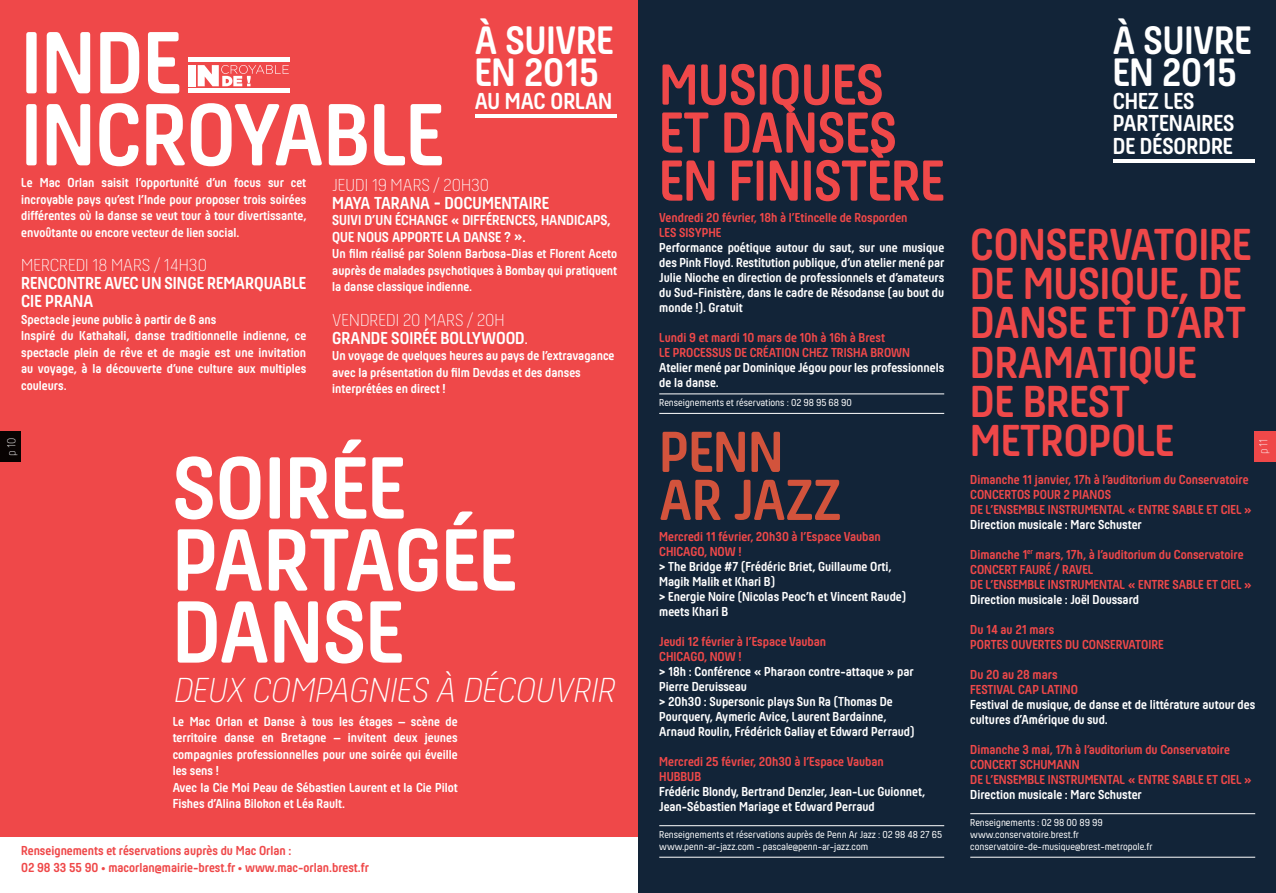
<style>
.page{position:relative;width:1276px;height:893px;background:#fff}
.page>*{position:absolute;margin:0;border:0;box-sizing:border-box;transform-origin:0 0}
.t1{font:700 91.5px/72px "Hansom FY";color:#fff}
.t2{font:700 60px/48px "Hansom FY";color:#ef4849}
.t3{font:700 60px/48px "Hansom FY";color:#d2533c}
.t4{font:700 46.5px/39px "Hansom FY";color:#ef4849}
.t5{font:700 41.25px/32.4px "Hansom FY";color:#fff}
.t6{font:italic 300 36px "Hansom FY";color:#fff}
.t7{font:700 24px/22.5px "Hansom FY";color:#fff}
.t8{font:700 18px/18px "Hansom FY";color:#fff}
.t9{font:300 18px "Hansom FY";color:#fff}
.t10{font:700 15px/16.5px "Hansom FY";color:#fff}
.t11{font:700 13.5px/16.5px "Hansom FY";color:#fff}
.t12{font:700 13.5px/15px "Hansom FY";color:#ef4849}
.t13{font:300 12px "Hansom FY";color:#fff}
.t14{font:10.5px/12px "Hansom FY";color:#fff}
.s1{font-weight:300}
.s2{font-size:13.5px}
</style>
<div class="page">
<div style="left:638px;top:0;width:638px;height:893px;background:#122438"></div>
<div style="left:0;top:0;width:638px;height:893px;background:#ef4849"></div>
<hr style="left:475px;top:115px;width:142px;height:3px;background:#fff">
<hr style="left:1113px;top:159px;width:141px;height:4px;background:#fff">
<div style="left:188px;top:65px;width:7px;height:21px;background:#fff"></div>
<svg style="left:198px;top:65px;width:91px;height:21px"></svg>
<div style="left:188px;top:57px;width:101px;height:5px;background:#fff"></div>
<hr style="left:188px;top:89px;width:101px;height:4px;background:#fff">
<hr style="left:659px;top:394px;width:285px;height:1px;background:#fff">
<hr style="left:659px;top:413px;width:285px;height:1px;background:#fff">
<hr style="left:659px;top:825px;width:285px;height:1px;background:#fff">
<hr style="left:659px;top:857px;width:285px;height:1px;background:#fff">
<hr style="left:970px;top:813px;width:285px;height:1px;background:#fff">
<hr style="left:970px;top:857px;width:285px;height:1px;background:#fff">
<div style="left:0;top:838px;width:638px;height:55px;background:#fff"></div>
<div style="left:1254px;top:431px;width:22px;height:31px;background:#ef4849"></div>
<div style="left:0;top:431px;width:21px;height:31px;background:#080302"></div>
<h3 class="t5" style="left:475px;top:24px;width:140px">À SUIVRE<br>EN 2015</h3>
<h3 class="t7" style="left:475px;top:89px;width:139px">AU MAC ORLAN</h3>
<h3 class="t5" style="left:1112px;top:24px;width:140px">À SUIVRE<br>EN 2015</h3>
<h3 class="t7" style="left:1112px;top:89px;width:123px">CHEZ LES<br>PARTENAIRES<br>DE DÉSORDRE</h3>
<h1 class="t1" style="left:21px;top:27px;width:423px">INDE<br>INCROYABLE</h1>
<h2 class="t2" style="left:659px;top:61px;width:286px">MUSIQUES<br>ET DANSES<br>EN FINISTÈRE</h2>
<p class="t12" style="left:659px;top:210px;width:250px">Vendredi 20 février, 18h à l’Etincelle de Rosporden<br>LES SISYPHE</p>
<p class="t11" style="left:659px;top:240px;width:287px;line-height:15px;text-align:justify">Performance poétique autour du saut, sur une musique des Pink Floyd. Restitution publique, d’un atelier mené par Julie Nioche en direction de professionnels et d’amateurs du Sud-Finistère, dans le cadre de Résodanse (au bout du monde !). Gratuit</p>
<p class="t12" style="left:659px;top:330px;width:252px">Lundi 9 et mardi 10 mars de 10h à 16h à Brest<br>LE PROCESSUS DE CRÉATION CHEZ TRISHA BROWN</p>
<p class="t11" style="left:659px;top:360px;width:286px;line-height:15px">Atelier mené par Dominique Jégou pour les professionnels de la danse.</p>
<p class="t14" style="left:659px;top:397px;width:194px">Renseignements et réservations : 02 98 95 68 90</p>
<h2 class="t3" style="left:659px;top:428px;width:184px">PENN<br>AR JAZZ</h2>
<p class="t12" style="left:659px;top:529px;width:223px">Mercredi 11 février, 20h30 à l’Espace Vauban<br>CHICAGO, NOW !</p>
<p class="t11" style="left:659px;top:559px;width:248px;line-height:15px">&gt; The Bridge #7 (Frédéric Briet, Guillaume Orti, Magik Malik et Khari B)<br>&gt; Energie Noire (Nicolas Peoc’h et Vincent Raude) meets Khari B</p>
<p class="t12" style="left:659px;top:634px;width:168px">Jeudi 12 février à l’Espace Vauban<br>CHICAGO, NOW !</p>
<p class="t11" style="left:659px;top:664px;width:257px;line-height:15px">&gt; 18h : Conférence « Pharaon contre-attaque » par Pierre Deruisseau<br>&gt; 20h30 : Supersonic plays Sun Ra (Thomas De Pourquery, Aymeric Avice, Laurent Bardainne, Arnaud Roulin, Frédérick Galiay et Edward Perraud)</p>
<p class="t12" style="left:659px;top:754px;width:226px">Mercredi 25 février, 20h30 à l’Espace Vauban<br>HUBBUB</p>
<p class="t11" style="left:659px;top:784px;width:267px;line-height:15px">Frédéric Blondy, Bertrand Denzler, Jean-Luc Guionnet,<br>Jean-Sébastien Mariage et Edward Perraud</p>
<p class="t14" style="left:659px;top:828px;width:284px">Renseignements et réservations auprès de Penn Ar Jazz : 02 98 48 27 65 www.penn-ar-jazz.com - pascale@penn-ar-jazz.com</p>
<h3 class="t9" style="left:332px;top:174px;width:158px">JEUDI 19 MARS / 20H30</h3>
<h3 class="t8" style="left:332px;top:194px;width:218px">MAYA TARANA - DOCUMENTAIRE</h3>
<p class="t10" style="left:332px;top:212px;width:279px">SUIVI D’UN ÉCHANGE « DIFFÉRENCES, HANDICAPS,<br>QUE NOUS APPORTE LA DANSE ? ».</p>
<p class="t11" style="left:332px;top:245px;width:286px;text-align:justify">Un film réalisé par Solenn Barbosa-Dias et Florent Aceto auprès de malades psychotiques à Bombay qui pratiquent la danse classique indienne.</p>
<h3 class="t8" style="left:332px;top:311px;width:197px"><span class="s1">VENDREDI 20 MARS / 20H<br></span>GRANDE SOIRÉE BOLLYWOOD<span class="s2">.</span></h3>
<p class="t11" style="left:332px;top:347px;width:284px">Un voyage de quelques heures au pays de l’extravagance avec la présentation du film Devdas et des danses interprétées en direct !</p>
<p class="t11" style="left:21px;top:174px;width:286px;text-align:justify">Le Mac Orlan saisit l’opportunité d’un focus sur cet incroyable pays qu’est l’Inde pour proposer trois soirées différentes où la danse se veut tour à tour divertissante, envoûtante ou encore vecteur de lien social.</p>
<h3 class="t9" style="left:21px;top:255px;width:187px">MERCREDI 18 MARS / 14H30</h3>
<h3 class="t8" style="left:21px;top:274px;width:286px">RENCONTRE AVEC UN SINGE REMARQUABLE<br>CIE PRANA</h3>
<p class="t11" style="left:21px;top:311px;width:286px">Spectacle jeune public à partir de 6 ans<br>Inspiré du Kathakali, danse traditionnelle indienne, ce spectacle plein de rêve et de magie est une invitation au voyage, à la découverte d’une culture aux multiples couleurs.</p>
<h3 class="t4" style="left:970px;top:226px;width:282px">CONSERVATOIRE<br>DE MUSIQUE, DE<br>DANSE ET D’ART<br>DRAMATIQUE<br>DE BREST<br>METROPOLE</h3>
<p class="t12" style="left:970px;top:472px;width:283px">Dimanche 11 janvier, 17h à l’auditorium du Conservatoire<br>CONCERTOS POUR 2 PIANOS<br>DE L’ENSEMBLE INSTRUMENTAL « ENTRE SABLE ET CIEL »</p>
<p class="t11" style="left:970px;top:516px;width:173px">Direction musicale : Marc Schuster</p>
<p class="t12" style="left:970px;top:547px;width:283px">Dimanche 1<sup>er</sup> mars, 17h, à l’auditorium du Conservatoire<br>CONCERT FAURÉ / RAVEL<br>DE L’ENSEMBLE INSTRUMENTAL « ENTRE SABLE ET CIEL »</p>
<p class="t11" style="left:970px;top:591px;width:170px">Direction musicale : Joël Doussard</p>
<p class="t12" style="left:970px;top:622px;width:195px">Du 14 au 21 mars<br>PORTES OUVERTES DU CONSERVATOIRE</p>
<p class="t12" style="left:970px;top:667px;width:109px">Du 20 au 28 mars<br>FESTIVAL CAP LATINO</p>
<p class="t11" style="left:970px;top:697px;width:286px;line-height:15px">Festival de musique, de danse et de littérature autour des cultures d’Amérique du sud.</p>
<p class="t12" style="left:970px;top:742px;width:283px">Dimanche 3 mai, 17h à l’auditorium du Conservatoire<br>CONCERT SCHUMANN<br>DE L’ENSEMBLE INSTRUMENTAL « ENTRE SABLE ET CIEL »</p>
<p class="t11" style="left:970px;top:786px;width:173px">Direction musicale : Marc Schuster</p>
<p class="t14" style="left:970px;top:816px;width:184px">Renseignements : 02 98 00 89 99 www.conservatoire.brest.fr conservatoire-de-musique@brest-metropole.fr</p>
<p class="t13" style="left:5px;top:455px;width:20px;rotate:-90deg">p 10</p>
<p class="t13" style="left:1256px;top:454px;width:17px;rotate:-90deg">p 11</p>
<h1 class="t1" style="left:173px;top:452px;width:345px">SOIRÉE<br>PARTAGÉE<br>DANSE</h1>
<h3 class="t6" style="left:173px;top:669px;width:443px">DEUX COMPAGNIES À DÉCOUVRIR</h3>
<p class="t11" style="left:173px;top:713px;width:286px">Le Mac Orlan et Danse à tous les étages – scène de territoire danse en Bretagne – invitent deux jeunes compagnies professionnelles pour une soirée qui éveille les sens !<br>Avec la Cie Moi Peau de Sébastien Laurent et la Cie Pilot Fishes d’Alina Bilokon et Léa Rault.</p>
<p class="t12" style="left:21px;top:842px;width:349px;line-height:16.5px">Renseignements et réservations auprès du Mac Orlan :<br>02 98 33 55 90 • macorlan@mairie-brest.fr • www.mac-orlan.brest.fr</p>
</div>
